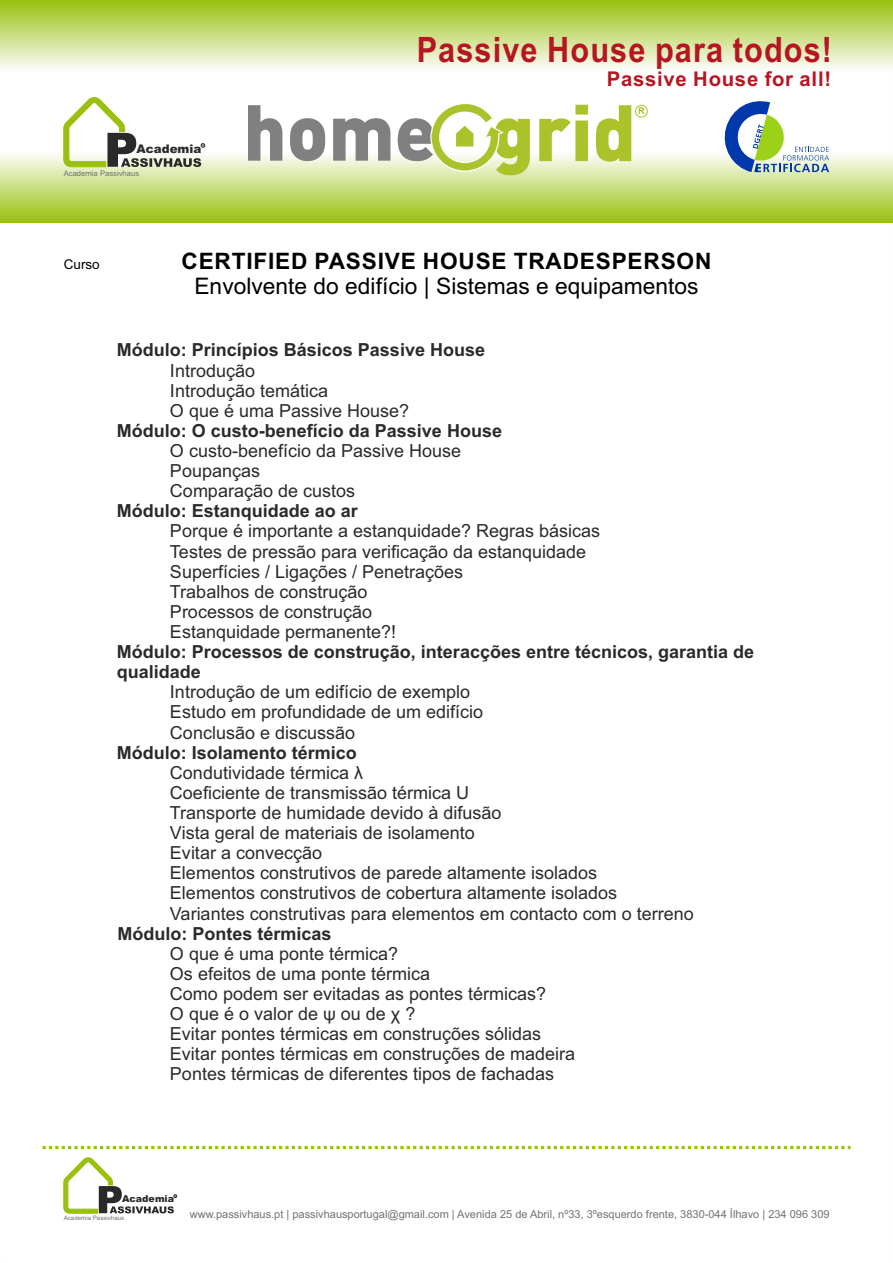
<style>
.page{position:relative;width:893px;height:1263px;background:#fff}
.page>*{position:absolute;margin:0;border:0;box-sizing:border-box;transform-origin:0 0}
.t1{font:700 34.95px "Arial";letter-spacing:.035em;color:#b61622;scale:.88 1}
.t2{font:22.8px "Arial";color:#000}
.t3{font:700 22.65px "Arial";letter-spacing:.035em;color:#000}
.t4{font:700 20.4px "Arial";letter-spacing:.035em;color:#b61622}
.t5{font:18px/20.1px "Arial";color:#2c2929}
.t6{font:700 18px/20.1px "Arial";color:#2c2929}
.t7{font:13.5px "Arial";color:#000}
.t8{font:900 11.85px "Arial";color:#2b2a29}
.t9{font:10.95px "Arial";color:#727271}
.t10{font:900 9.6px "Arial";color:#2b2a29}
.t11{font:700 9.3px "Arial";color:#abc22a}
.t12{font:7.65px "Arial";color:#727271}
.t13{font:6.15px "Arial";color:#727271}
</style>
<div class="page">
<svg style="left:43px;top:1146px;width:807px;height:3px"></svg>
<svg style="left:64px;top:1157px;width:113px;height:56px"></svg>
<div style="left:0;top:0;width:893px;height:71px;background:linear-gradient(to bottom,#98c00b,#fdfdfb)"></div>
<div style="left:0;top:152px;width:893px;height:70px;background:linear-gradient(to bottom,#fdfdfc,#9bc213)"></div>
<div style="left:635px;top:105px;width:13px;height:12px;border:1px solid #abc22a;border-radius:50%"></div>
<svg style="left:248px;top:104px;width:383px;height:71px"></svg>
<svg style="left:64px;top:97px;width:141px;height:70px"></svg>
<svg style="left:721px;top:101px;width:108px;height:71px"></svg>
<h1 class="t1" style="left:417px;top:37px;width:474px">Passive House para todos!</h1>
<p class="t4" style="left:607px;top:71px;width:226px">Passive House for all!</p>
<p class="t8" style="left:137px;top:144px;width:66px">Academia</p>
<p class="t12" style="left:64px;top:170px;width:77px">Academia Passivhaus</p>
<p class="t11" style="left:638px;top:108px;width:8px">R</p>
<p class="t7" style="left:64px;top:259px;width:38px">Curso</p>
<p class="t3" style="left:182px;top:252px;width:531px">CERTIFIED PASSIVE HOUSE TRADESPERSON</p>
<p class="t2" style="left:194px;top:277px;width:505px">Envolvente do edifício | Sistemas e equipamentos</p>
<p class="t6" style="left:117px;top:342px;width:370px">Módulo: Princípios Básicos Passive House</p>
<p class="t5" style="left:170px;top:362px;width:241px">Introdução<br>Introdução temática<br>O que é uma Passive House?</p>
<p class="t6" style="left:117px;top:422px;width:387px">Módulo: O custo-benefício da Passive House</p>
<p class="t5" style="left:170px;top:442px;width:293px">O custo-benefício da Passive House<br>Poupanças<br>Comparação de custos</p>
<p class="t6" style="left:117px;top:503px;width:243px">Módulo: Estanquidade ao ar</p>
<p class="t5" style="left:170px;top:523px;width:432px">Porque é importante a estanquidade? Regras básicas Testes de pressão para verificação da estanquidade Superfícies / Ligações / Penetrações<br>Trabalhos de construção<br>Processos de construção<br>Estanquidade permanente?!</p>
<p class="t6" style="left:117px;top:643px;width:639px">Módulo: Processos de construção, interacções entre técnicos, garantia de qualidade</p>
<p class="t5" style="left:170px;top:684px;width:315px">Introdução de um edifício de exemplo<br>Estudo em profundidade de um edifício<br>Conclusão e discussão</p>
<p class="t6" style="left:117px;top:744px;width:242px">Módulo: Isolamento térmico</p>
<p class="t5" style="left:170px;top:764px;width:525px">Condutividade térmica λ<br>Coeficiente de transmissão térmica U<br>Transporte de humidade devido à difusão<br>Vista geral de materiais de isolamento<br>Evitar a convecção<br>Elementos construtivos de parede altamente isolados<br>Elementos construtivos de cobertura altamente isolados Variantes construtivas para elementos em contacto com o terreno</p>
<p class="t6" style="left:117px;top:925px;width:216px">Módulo: Pontes térmicas</p>
<p class="t5" style="left:170px;top:945px;width:407px">O que é uma ponte térmica?<br>Os efeitos de uma ponte térmica<br>Como podem ser evitadas as pontes térmicas?<br>O que é o valor de ψ ou de χ ?<br>Evitar pontes térmicas em construções sólidas Evitar pontes térmicas em construções de madeira Pontes térmicas de diferentes tipos de fachadas</p>
<p class="t10" style="left:122px;top:1195px;width:53px">Academia</p>
<p class="t13" style="left:64px;top:1216px;width:62px">Academia Passivhaus</p>
<p class="t9" style="left:190px;top:1210px;width:641px">www.passivhaus.pt | passivhausportugal@gmail.com | Avenida 25 de Abril, nº33, 3ºesquerdo frente, 3830-044 Ílhavo | 234 096 309</p>
</div>
